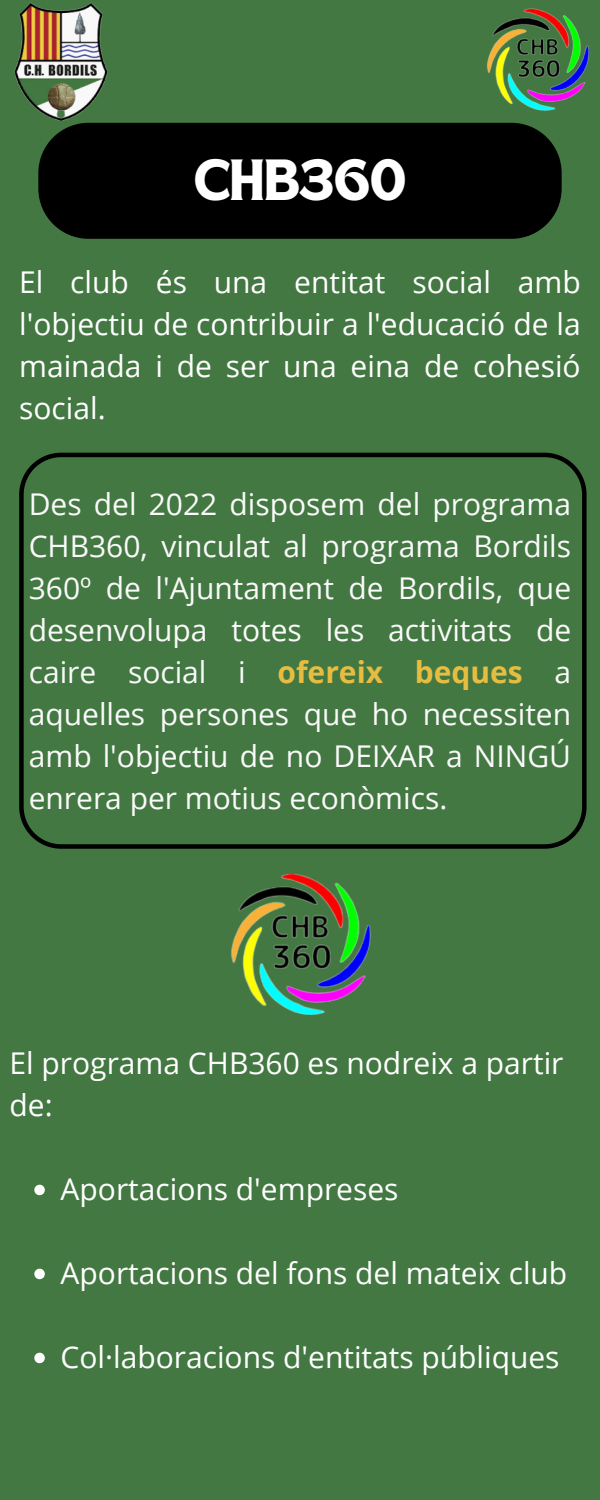
<style>
.page{position:relative;width:600px;height:1500px;background:#437842}
.page>*{position:absolute;margin:0;border:0;box-sizing:border-box;transform-origin:0 0}
.t1{font:42px "TANHEADLINE";color:#fff}
.t2{font:30px/42px "Open Sans";color:#fafafa;text-align:justify}
.t3{font:30px/42px "Open Sans";color:#fff;text-align:justify}
.s1{font-weight:700;color:#e6bd41}
</style>
<div class="page">
<div style="left:38px;top:123px;width:524px;height:116px;background:#000;border-radius:50px"></div>
<img style="left:14px;top:2px;width:109px;height:121px">
<img style="left:473px;top:8px;width:116px;height:115px">
<svg style="left:19px;top:453px;width:568px;height:396px"></svg>
<img style="left:231px;top:874px;width:140px;height:141px">
<svg style="left:34px;top:1185px;width:11px;height:10px"></svg>
<svg style="left:34px;top:1269px;width:11px;height:10px"></svg>
<svg style="left:34px;top:1353px;width:11px;height:10px"></svg>
<p class="t1" style="left:194px;top:157px;width:214px">CHB360</p>
<p class="t3" style="left:19px;top:260px;width:563px">El club és una entitat social amb l'objectiu de contribuir a l'educació de la mainada i de ser una eina de cohesió social.</p>
<p class="t2" style="left:29px;top:482px;width:544px">Des del 2022 disposem del programa CHB360, vinculat al programa Bordils 360º de l'Ajuntament de Bordils, que desenvolupa totes les activitats de caire social i <span class="s1">ofereix beques</span> a aquelles persones que ho necessiten amb l'objectiu de no DEIXAR a NINGÚ enrera per motius econòmics.</p>
<p class="t3" style="left:10px;top:1042px;width:555px">El programa CHB360 es nodreix a partir de:</p>
<p class="t3" style="left:61px;top:1168px;width:339px">Aportacions d'empreses</p>
<p class="t3" style="left:61px;top:1252px;width:508px">Aportacions del fons del mateix club</p>
<p class="t3" style="left:61px;top:1336px;width:501px">Col·laboracions d'entitats públiques</p>
</div>
